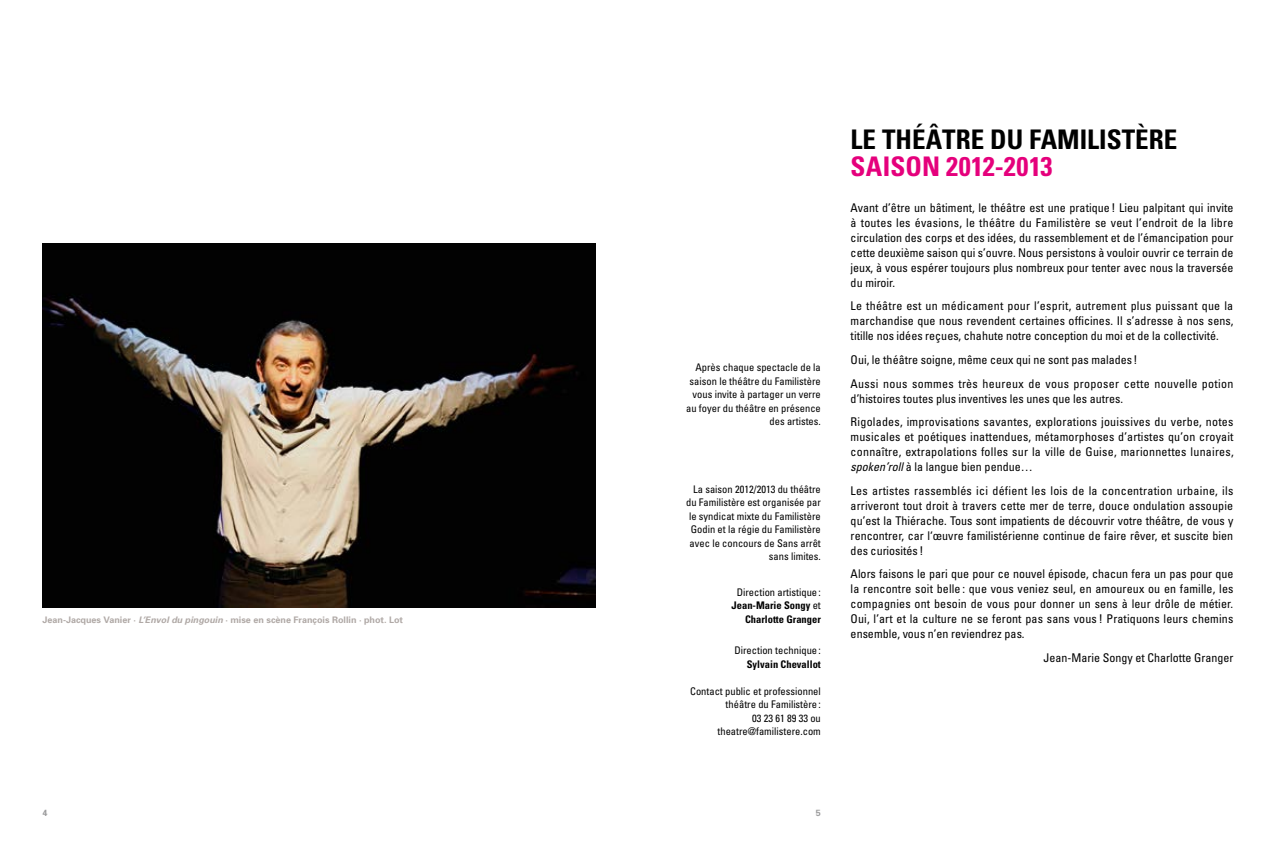
<style>
.page{position:relative;width:1276px;height:851px;background:#fff}
.page>*{position:absolute;margin:0;border:0;box-sizing:border-box;transform-origin:0 0}
.t1{font:700 condensed 27px "Univers";color:#000}
.t2{font:700 condensed 27px "Univers";letter-spacing:.02em;color:#e5007c}
.t3{font:condensed 12px/15px "Univers";color:#000;text-align:justify}
.t4{font:condensed 12px/23.5px "Univers";letter-spacing:.02em;color:#000}
.t5{font:condensed 12px/23.5px "Univers";letter-spacing:.025em;color:#000}
.t6{font:condensed 10.5px/13.5px "Univers";color:#000;text-align:right}
.t7{font:700 condensed 10.5px/13.5px "Univers";color:#000;text-align:right}
.t8{font:700 9px "Univers";color:#b0a9a6}
.t9{font:700 9px "Univers";color:#9c9c9d}
.s1{font-style:italic}
.s2{font-weight:400}
</style>
<div class="page">
<img style="left:43px;top:244px;width:552px;height:363px">
<p class="t8" style="left:43px;top:614px;width:362px">Jean-Jacques Vanier · <span class="s1">L’Envol du pingouin</span> · mise en scène François Rollin · phot. Lot</p>
<p class="t6" style="left:686px;top:360px;width:136px">Après chaque spectacle de la saison le théâtre du Familistère vous invite à partager un verre au foyer du théâtre en présence des artistes.</p>
<p class="t6" style="left:686px;top:482px;width:136px">La saison 2012/2013 du théâtre du Familistère est organisée par le syndicat mixte du Familistère<br>Godin et la régie du Familistère avec le concours de Sans arrêt sans limites.</p>
<p class="t7" style="left:731px;top:585px;width:91px"><span class="s2">Direction artistique :<br></span>Jean-Marie Songy <span class="s2">et<br></span>Charlotte Granger</p>
<p class="t6" style="left:734px;top:643px;width:88px">Direction technique :</p>
<p class="t7" style="left:747px;top:656px;width:76px">Sylvain Chevallot</p>
<p class="t6" style="left:690px;top:683px;width:132px">Contact public et professionnel théâtre du Familistère:<br>03 23 61 89 33 ou theatre@familistere.com</p>
<p class="t9" style="left:43px;top:806px;width:7px">4</p>
<p class="t9" style="left:816px;top:806px;width:7px">5</p>
<h1 class="t1" style="left:850px;top:122px;width:107px">LE THÉÂTRE</h1>
<h1 class="t1" style="left:990px;top:122px;width:173px">DU FAMILISTÈRE</h1>
<h1 class="t2" style="left:850px;top:149px;width:203px">SAISON 2012-2013</h1>
<p class="t3" style="left:850px;top:200px;width:384px">Avant d’être un bâtiment, le théâtre est une pratique ! Lieu palpitant qui invite à toutes les évasions, le théâtre du Familistère se veut l’endroit de la libre circulation des corps et des idées, du rassemblement et de l’émancipation pour cette deuxième saison qui s’ouvre. Nous persistons à vouloir ouvrir ce terrain de jeux, à vous espérer toujours plus nombreux pour tenter avec nous la traversée du miroir.</p>
<p class="t3" style="left:850px;top:298px;width:384px">Le théâtre est un médicament pour l’esprit, autrement plus puissant que la marchandise que nous revendent certaines officines. Il s’adresse à nos sens, titille nos idées reçues, chahute notre conception du moi et de la collectivité.</p>
<p class="t5" style="left:850px;top:347px;width:384px">Oui, le théâtre soigne, même ceux qui ne sont pas malades !<br>Aussi nous sommes très heureux de vous proposer cette nouvelle potion</p>
<p class="t4" style="left:850px;top:386px;width:384px">d’histoires toutes plus inventives les unes que les autres.<br>Rigolades, improvisations savantes, explorations jouissives du verbe, notes</p>
<p class="t3" style="left:850px;top:429px;width:384px">musicales et poétiques inattendues, métamorphoses d’artistes qu’on croyait connaître, extrapolations folles sur la ville de Guise, marionnettes lunaires, <span class="s1">spoken’roll</span> à la langue bien pendue…</p>
<p class="t3" style="left:850px;top:482px;width:384px">Les artistes rassemblés ici défient les lois de la concentration urbaine, ils arriveront tout droit à travers cette mer de terre, douce ondulation assoupie qu’est la Thiérache. Tous sont impatients de découvrir votre théâtre, de vous y rencontrer, car l‘œuvre familistérienne continue de faire rêver, et suscite bien des curiosités !</p>
<p class="t3" style="left:850px;top:566px;width:384px">Alors faisons le pari que pour ce nouvel épisode, chacun fera un pas pour que la rencontre soit belle : que vous veniez seul, en amoureux ou en famille, les compagnies ont besoin de vous pour donner un sens à leur drôle de métier.<br>Oui, l’art et la culture ne se feront pas sans vous ! Pratiquons leurs chemins ensemble, vous n’en reviendrez pas.</p>
<p class="t3" style="left:1043px;top:650px;width:191px">Jean-Marie Songy et Charlotte Granger</p>
</div>
